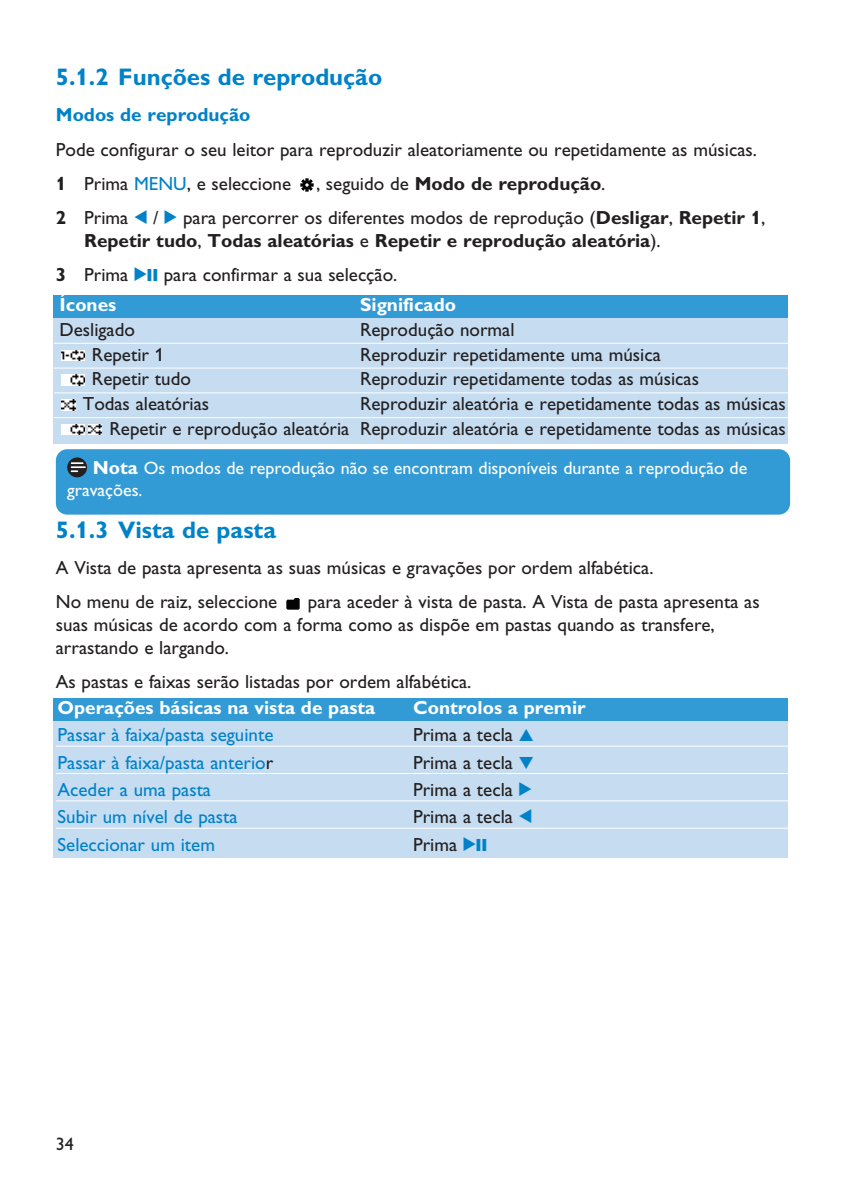
<style>
.page{position:relative;width:842px;height:1191px;background:#fff}
.page>*{position:absolute;margin:0;border:0;box-sizing:border-box;transform-origin:0 0}
.t1{font:700 24px "Gill Alt One";color:#0082c8}
.t2{font:19px/34.2px "Gill Alt One";color:#231f20}
.t3{font:19px "Gill Alt One";color:#0082c8}
.t4{font:700 19px/34.2px "Gill Alt One";color:#231f20}
.t5{font:700 19px "Gill Alt One";color:#fff}
.t6{font:700 19px "Gill Alt One";color:#0082c8}
.t7{font:18px/22.2px "Gill Alt One";color:#fff}
.t8{font:18px "Gill Alt One";color:#231f20}
.s1{font-weight:700}
.s2{color:#0082c8}
.s3{font-family:"Audio Four 4";color:#0082c8}
.s4{font-weight:400}
.s5{font-family:"Audio Four 4";font-weight:400;color:#0082c8}
.s6{font-weight:700;font-size:19px}
.s7{color:#231f20}
</style>
<div class="page">
<div style="left:54px;top:295px;width:734px;height:23px;background:#329bd5"></div>
<div style="left:54px;top:318px;width:304px;height:126px;background:#c5dcf1"></div>
<div style="left:359px;top:318px;width:429px;height:126px;background:#c5dcf1"></div>
<div style="left:54px;top:698px;width:734px;height:23px;background:#329bd5"></div>
<div style="left:54px;top:721px;width:356px;height:136px;background:#c5dcf1"></div>
<div style="left:411px;top:721px;width:377px;height:136px;background:#c5dcf1"></div>
<hr style="left:54px;top:343px;width:734px;height:1px;background:#fff">
<hr style="left:54px;top:368px;width:734px;height:1px;background:#fff">
<hr style="left:54px;top:392px;width:734px;height:1px;background:#fff">
<hr style="left:54px;top:417px;width:734px;height:1px;background:#fff">
<img style="left:88px;top:424px;width:14px;height:11px">
<img style="left:62px;top:424px;width:22px;height:11px">
<svg style="left:62px;top:399px;width:13px;height:11px"></svg>
<img style="left:62px;top:375px;width:22px;height:10px">
<img style="left:62px;top:350px;width:22px;height:10px">
<div style="left:56px;top:449px;width:734px;height:65px;background:#329bd5;border-radius:11px"></div>
<svg style="left:67px;top:457px;width:20px;height:20px"></svg>
<svg style="left:71px;top:462px;width:15px;height:10px"></svg>
<img style="left:300px;top:178px;width:14px;height:14px">
<img style="left:286px;top:598px;width:14px;height:12px">
<hr style="left:56px;top:745px;width:732px;height:1px;background:#fff">
<hr style="left:56px;top:773px;width:732px;height:1px;background:#fff">
<hr style="left:56px;top:800px;width:732px;height:1px;background:#fff">
<hr style="left:56px;top:827px;width:732px;height:1px;background:#fff">
<p class="t1" style="left:56px;top:68px;width:328px">5.1.2 Funções de reprodução</p>
<p class="t6" style="left:56px;top:108px;width:196px">Modos de reprodução</p>
<p class="t2" style="left:56px;top:134px;width:702px">Pode configurar o seu leitor para reproduzir aleatoriamente ou repetidamente as músicas.<br><span class="s1">1</span> Prima <span class="s2">MENU</span>, e seleccione</p>
<p class="t2" style="left:56px;top:168px;width:711px;text-indent:260px">, seguido de <span class="s1">Modo de reprodução</span>.<br><span class="s1">2</span> Prima <span class="s3">1</span> / <span class="s3">2</span> para percorrer os diferentes modos de reprodução (<span class="s1">Desligar</span>, <span class="s1">Repetir 1</span>,</p>
<p class="t4" style="left:56px;top:225px;width:606px;text-indent:28px">Repetir tudo<span class="s4">,</span> Todas aleatórias <span class="s4">e</span> Repetir e reprodução aleatória<span class="s4">).<br></span>3 <span class="s4">Prima</span> <span class="s5">2;</span> <span class="s4">para confirmar a sua selecção.</span></p>
<p class="t5" style="left:60px;top:298px;width:58px">Ícones</p>
<p class="t5" style="left:360px;top:298px;width:97px">Significado</p>
<p class="t2" style="left:60px;top:314px;width:77px">Desligado</p>
<p class="t2" style="left:360px;top:314px;width:156px">Reprodução normal</p>
<p class="t2" style="left:92px;top:339px;width:74px">Repetir 1</p>
<p class="t2" style="left:360px;top:339px;width:302px">Reproduzir repetidamente uma música</p>
<p class="t2" style="left:92px;top:364px;width:100px">Repetir tudo</p>
<p class="t2" style="left:360px;top:364px;width:340px">Reproduzir repetidamente todas as músicas</p>
<p class="t2" style="left:83px;top:389px;width:128px">Todas aleatórias</p>
<p class="t2" style="left:109px;top:393px;width:678px;line-height:24.8px;text-align:right">Reproduzir aleatória e repetidamente todas as músicas<br>Repetir e reprodução aleatória Reproduzir aleatória e repetidamente todas as músicas</p>
<p class="t7" style="left:67px;top:458px;width:682px;text-indent:26px"><span class="s6">Nota</span> Os modos de reprodução não se encontram disponíveis durante a reprodução de gravações.</p>
<p class="t1" style="left:56px;top:521px;width:222px">5.1.3 Vista de pasta</p>
<p class="t2" style="left:56px;top:553px;width:599px">A Vista de pasta apresenta as suas músicas e gravações por ordem alfabética.<br>No menu de raiz, seleccione</p>
<p class="t2" style="left:56px;top:593px;width:705px;line-height:22.8px;text-indent:252px">para aceder à vista de pasta. A Vista de pasta apresenta as suas músicas de acordo com a forma como as dispõe em pastas quando as transfere, arrastando e largando.</p>
<p class="t2" style="left:56px;top:667px;width:417px">As pastas e faixas serão listadas por ordem alfabética.</p>
<p class="t5" style="left:58px;top:701px;width:319px">Operações básicas na vista de pasta</p>
<p class="t5" style="left:413px;top:701px;width:174px">Controlos a premir</p>
<p class="t3" style="left:58px;top:728px;width:217px">Passar à faixa/pasta seguinte</p>
<p class="t2" style="left:413px;top:720px;width:122px">Prima a tecla <span class="s3">3</span></p>
<p class="t3" style="left:58px;top:755px;width:217px">Passar à faixa/pasta anterio<span class="s7">r</span></p>
<p class="t2" style="left:413px;top:747px;width:122px">Prima a tecla <span class="s3">4</span></p>
<p class="t3" style="left:58px;top:783px;width:155px">Aceder a uma pasta</p>
<p class="t2" style="left:413px;top:774px;width:120px">Prima a tecla <span class="s3">2</span></p>
<p class="t3" style="left:58px;top:810px;width:182px">Subir um nível de pasta</p>
<p class="t2" style="left:413px;top:802px;width:120px">Prima a tecla <span class="s3">1</span></p>
<p class="t3" style="left:58px;top:837px;width:159px">Seleccionar um item</p>
<p class="t2" style="left:413px;top:829px;width:75px">Prima <span class="s3">2;</span></p>
<p class="t8" style="left:56px;top:1137px;width:19px">34</p>
</div>
